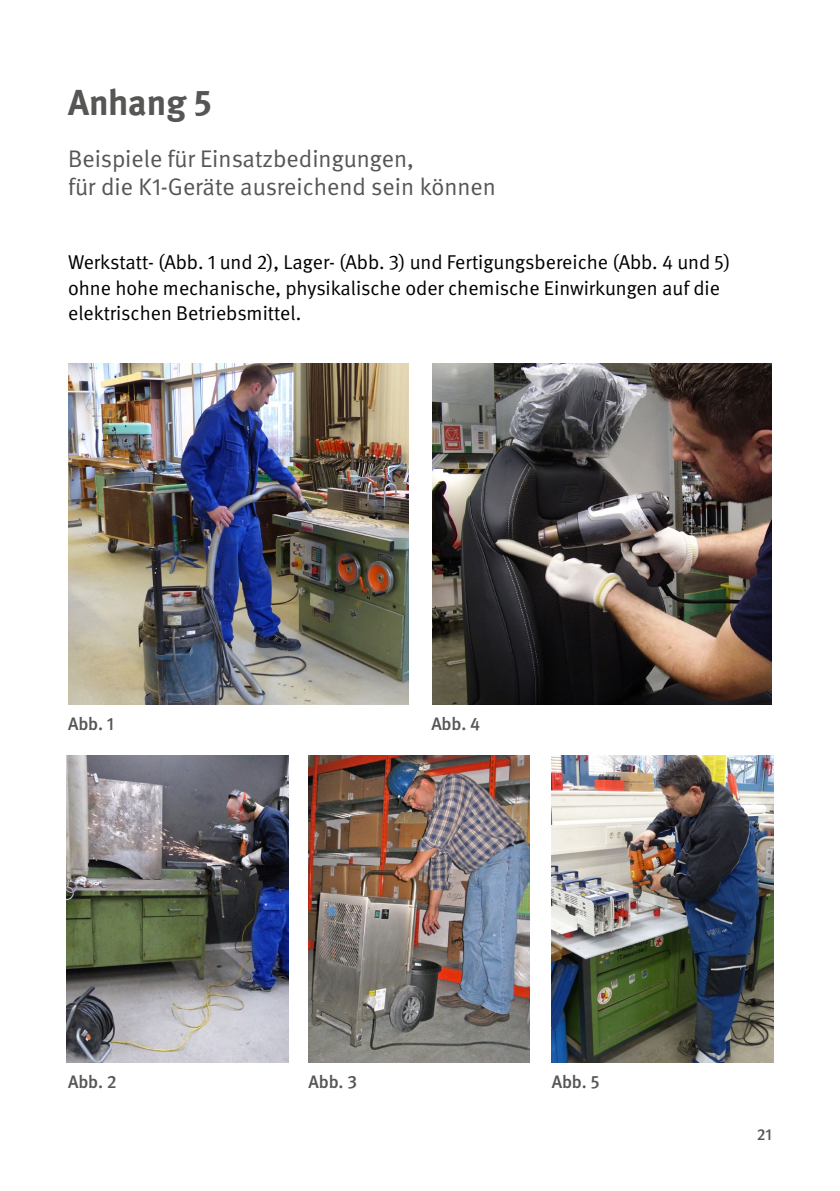
<style>
.page{position:relative;width:840px;height:1191px;background:#fff}
.page>*{position:absolute;margin:0;border:0;box-sizing:border-box;transform-origin:0 0}
.t1{font:700 36px "DGUV Meta";color:#565655}
.t2{font:24px/28px "DGUV Meta";color:#565655}
.t3{font:20px/25.6px "DGUV Meta";color:#000}
.t4{font:500 18px "DGUV Meta";letter-spacing:-.005em;color:#565655}
.t5{font:500 16px "DGUV Meta";color:#565655}
</style>
<div class="page">
<img style="left:68px;top:364px;width:340px;height:340px">
<img style="left:67px;top:755px;width:221px;height:307px">
<img style="left:308px;top:755px;width:221px;height:307px">
<img style="left:432px;top:364px;width:339px;height:340px">
<img style="left:551px;top:755px;width:221px;height:307px">
<h1 class="t1" style="left:68px;top:81px;width:145px">Anhang 5</h1>
<p class="t2" style="left:68px;top:145px;width:429px">Beispiele für Einsatzbedingungen,<br>für die K1-Geräte ausreichend sein können</p>
<p class="t3" style="left:68px;top:250px;width:663px">Werkstatt- (Abb. 1 und 2), Lager- (Abb. 3) und Fertigungsbereiche (Abb. 4 und 5) ohne hohe mechanische, physikalische oder chemische Einwirkungen auf die elektrischen Betriebsmittel.</p>
<p class="t4" style="left:68px;top:713px;width:47px">Abb. 1</p>
<p class="t4" style="left:431px;top:713px;width:50px">Abb. 4</p>
<p class="t4" style="left:68px;top:1071px;width:50px">Abb. 2</p>
<p class="t4" style="left:308px;top:1071px;width:50px">Abb. 3</p>
<p class="t4" style="left:551px;top:1071px;width:49px">Abb. 5</p>
<p class="t5" style="left:756px;top:1124px;width:16px">21</p>
</div>
